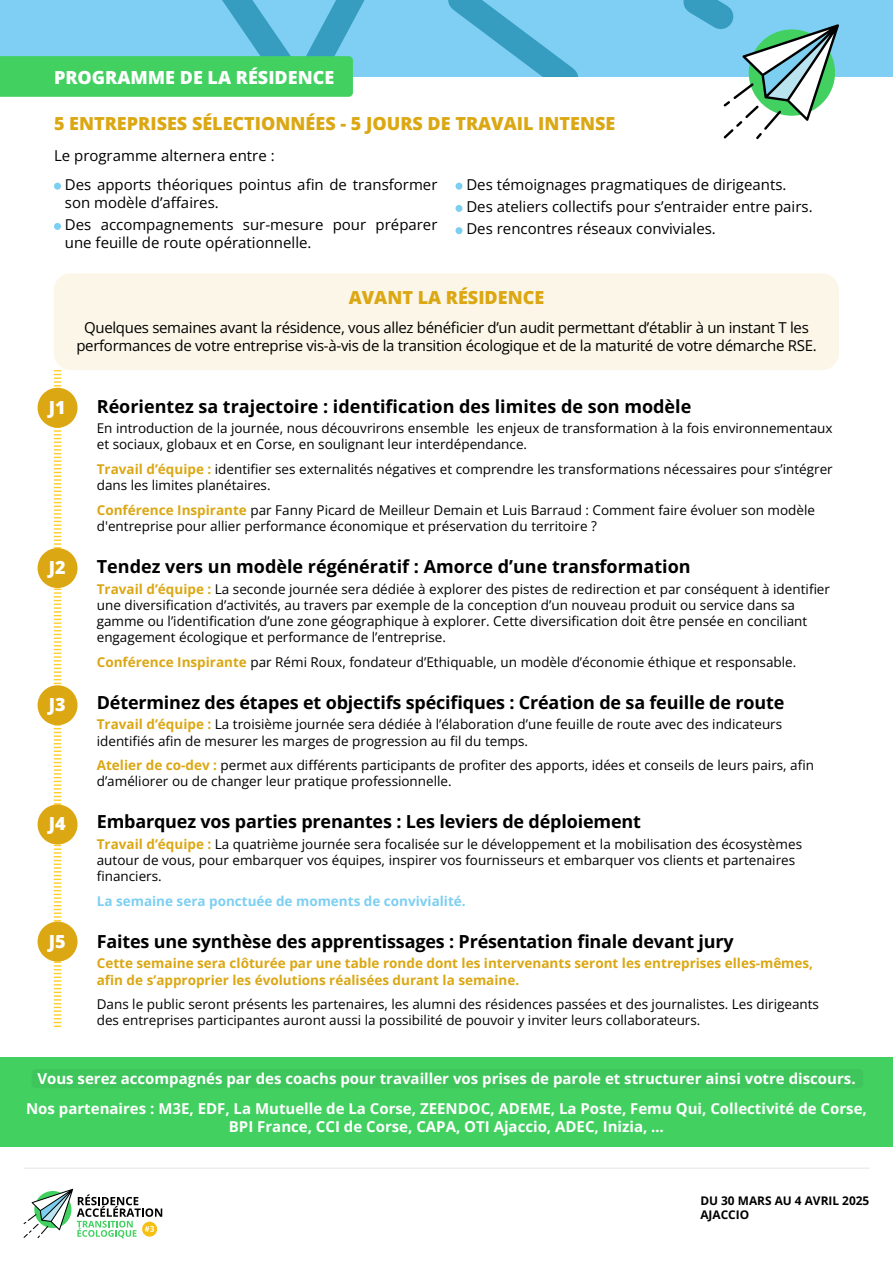
<style>
.page{position:relative;width:893px;height:1263px;background:#fff}
.page>*{position:absolute;margin:0;border:0;box-sizing:border-box;transform-origin:0 0}
.t1{font:700 18px "Open Sans";letter-spacing:-.01em;color:#000}
.t2{font:800 18px "Open Sans";color:#dba713}
.t3{font:800 18px "Open Sans";color:#fff}
.t4{font:15px/18px "Open Sans";color:#000}
.t5{font:700 15px/18px "Open Sans";color:#fff;text-align:center}
.t6{font:15px/18px "Open Sans";letter-spacing:-.02em;color:#000;text-align:center}
.t7{font:13.5px/16.2px "Open Sans";color:#000}
.t8{font:700 13.5px/16.2px "Open Sans";color:#dba713}
.t9{font:700 13.5px "Open Sans";color:#7dcff2}
.t10{font:700 11.85px/14.2px "Open Sans";color:#000}
.s1{font-weight:700;color:#dba713}
</style>
<div class="page">
<div style="left:54px;top:273px;width:785px;height:97px;background:#fbf6e7;border-radius:17px"></div>
<svg style="left:54px;top:370px;width:7px;height:657px"></svg>
<div style="left:0;top:0;width:893px;height:76px;background:#7ecff3"></div>
<svg style="left:425px;top:0;width:414px;height:139px"></svg>
<svg style="left:0;top:0;width:353px;height:97px"></svg>
<div style="left:54px;top:183px;width:7px;height:7px;background:#7dcff2;border-radius:50%"></div>
<div style="left:54px;top:223px;width:7px;height:7px;background:#7dcff2;border-radius:50%"></div>
<div style="left:455px;top:183px;width:7px;height:7px;background:#7dcff2;border-radius:50%"></div>
<div style="left:455px;top:205px;width:7px;height:7px;background:#7dcff2;border-radius:50%"></div>
<div style="left:455px;top:227px;width:7px;height:7px;background:#7dcff2;border-radius:50%"></div>
<div style="left:38px;top:388px;width:40px;height:40px;background:#dba713;border-radius:50%"></div>
<div style="left:38px;top:548px;width:40px;height:40px;background:#dba713;border-radius:50%"></div>
<div style="left:38px;top:685px;width:40px;height:40px;background:#dba713;border-radius:50%"></div>
<div style="left:38px;top:804px;width:40px;height:40px;background:#dba713;border-radius:50%"></div>
<div style="left:38px;top:922px;width:40px;height:39px;background:#dba713;border-radius:50%"></div>
<div style="left:0;top:1057px;width:893px;height:90px;background:#42d161"></div>
<hr style="left:24px;top:1167px;width:845px;height:2px;background:#ededed">
<svg style="left:24px;top:1189px;width:138px;height:49px"></svg>
<div style="left:31px;top:1069px;width:832px;height:19px;background:#3ec65c;border-radius:4px"></div>
<p class="t3" style="left:54px;top:65px;width:282px">PROGRAMME DE LA RÉSIDENCE</p>
<p class="t2" style="left:54px;top:111px;width:563px">5 ENTREPRISES SÉLECTIONNÉES - 5 JOURS DE TRAVAIL INTENSE</p>
<p class="t4" style="left:54px;top:146px;width:222px">Le programme alternera entre :</p>
<p class="t4" style="left:65px;top:175px;width:374px">Des apports théoriques pointus afin de transformer son modèle d’affaires.</p>
<p class="t4" style="left:65px;top:215px;width:374px">Des accompagnements sur-mesure pour préparer une feuille de route opérationnelle.</p>
<p class="t4" style="left:466px;top:175px;width:322px">Des témoignages pragmatiques de dirigeants.</p>
<p class="t4" style="left:466px;top:197px;width:348px">Des ateliers collectifs pour s’entraider entre pairs.</p>
<p class="t4" style="left:466px;top:219px;width:251px">Des rencontres réseaux conviviales.</p>
<p class="t2" style="left:349px;top:285px;width:197px">AVANT LA RÉSIDENCE</p>
<p class="t6" style="left:76px;top:318px;width:742px">Quelques semaines avant la résidence, vous allez bénéficier d’un audit permettant d’établir à un instant T les performances de votre entreprise vis-à-vis de la transition écologique et de la maturité de votre démarche RSE.</p>
<p class="t3" style="left:49px;top:395px;width:18px">J1</p>
<p class="t3" style="left:49px;top:555px;width:18px">J2</p>
<p class="t3" style="left:49px;top:692px;width:18px">J3</p>
<p class="t3" style="left:49px;top:812px;width:18px">J4</p>
<p class="t3" style="left:49px;top:929px;width:18px">J5</p>
<p class="t1" style="left:97px;top:394px;width:596px">Réorientez sa trajectoire : identification des limites de son modèle</p>
<p class="t7" style="left:97px;top:420px;width:737px">En introduction de la journée, nous découvrirons ensemble les enjeux de transformation à la fois environnementaux et sociaux, globaux et en Corse, en soulignant leur interdépendance.</p>
<p class="t7" style="left:97px;top:461px;width:737px"><span class="s1">Travail d’équipe :</span> identifier ses externalités négatives et comprendre les transformations nécessaires pour s’intégrer dans les limites planétaires.</p>
<p class="t7" style="left:97px;top:502px;width:720px"><span class="s1">Conférence Inspirante</span> par Fanny Picard de Meilleur Demain et Luis Barraud : Comment faire évoluer son modèle d'entreprise pour allier performance économique et préservation du territoire ?</p>
<p class="t1" style="left:97px;top:554px;width:595px">Tendez vers un modèle régénératif : Amorce d’une transformation</p>
<p class="t7" style="left:97px;top:580px;width:735px"><span class="s1">Travail d’équipe :</span> La seconde journée sera dédiée à explorer des pistes de redirection et par conséquent à identifier une diversification d’activités, au travers par exemple de la conception d’un nouveau produit ou service dans sa gamme ou l’identification d’une zone géographique à explorer. Cette diversification doit être pensée en conciliant engagement écologique et performance de l’entreprise.</p>
<p class="t7" style="left:97px;top:654px;width:701px"><span class="s1">Conférence Inspirante</span> par Rémi Roux, fondateur d’Ethiquable, un modèle d’économie éthique et responsable.</p>
<p class="t1" style="left:97px;top:690px;width:689px">Déterminez des étapes et objectifs spécifiques : Création de sa feuille de route</p>
<p class="t7" style="left:97px;top:716px;width:687px"><span class="s1">Travail d’équipe :</span> La troisième journée sera dédiée à l’élaboration d’une feuille de route avec des indicateurs identifiés afin de mesurer les marges de progression au fil du temps.</p>
<p class="t7" style="left:97px;top:757px;width:719px"><span class="s1">Atelier de co-dev :</span> permet aux différents participants de profiter des apports, idées et conseils de leurs pairs, afin d’améliorer ou de changer leur pratique professionnelle.</p>
<p class="t1" style="left:97px;top:809px;width:546px">Embarquez vos parties prenantes : Les leviers de déploiement</p>
<p class="t7" style="left:97px;top:835px;width:707px"><span class="s1">Travail d’équipe :</span> La quatrième journée sera focalisée sur le développement et la mobilisation des écosystèmes autour de vous, pour embarquer vos équipes, inspirer vos fournisseurs et embarquer vos clients et partenaires financiers.</p>
<p class="t9" style="left:97px;top:892px;width:370px">La semaine sera ponctuée de moments de convivialité.</p>
<p class="t1" style="left:97px;top:929px;width:638px">Faites une synthèse des apprentissages : Présentation finale devant jury</p>
<p class="t8" style="left:97px;top:955px;width:718px">Cette semaine sera clôturée par une table ronde dont les intervenants seront les entreprises elles-mêmes, afin de s’approprier les évolutions réalisées durant la semaine.</p>
<p class="t7" style="left:97px;top:996px;width:724px">Dans le public seront présents les partenaires, les alumni des résidences passées et des journalistes. Les dirigeants des entreprises participantes auront aussi la possibilité de pouvoir y inviter leurs collaborateurs.</p>
<p class="t5" style="left:37px;top:1069px;width:820px">Vous serez accompagnés par des coachs pour travailler vos prises de parole et structurer ainsi votre discours.</p>
<p class="t5" style="left:26px;top:1099px;width:842px">Nos partenaires : M3E, EDF, La Mutuelle de La Corse, ZEENDOC, ADEME, La Poste, Femu Qui, Collectivité de Corse,<br>BPI France, CCI de Corse, CAPA, OTI Ajaccio, ADEC, Inizia, …</p>
<p class="t10" style="left:700px;top:1193px;width:171px">DU 30 MARS AU 4 AVRIL 2025<br>AJACCIO</p>
</div>
